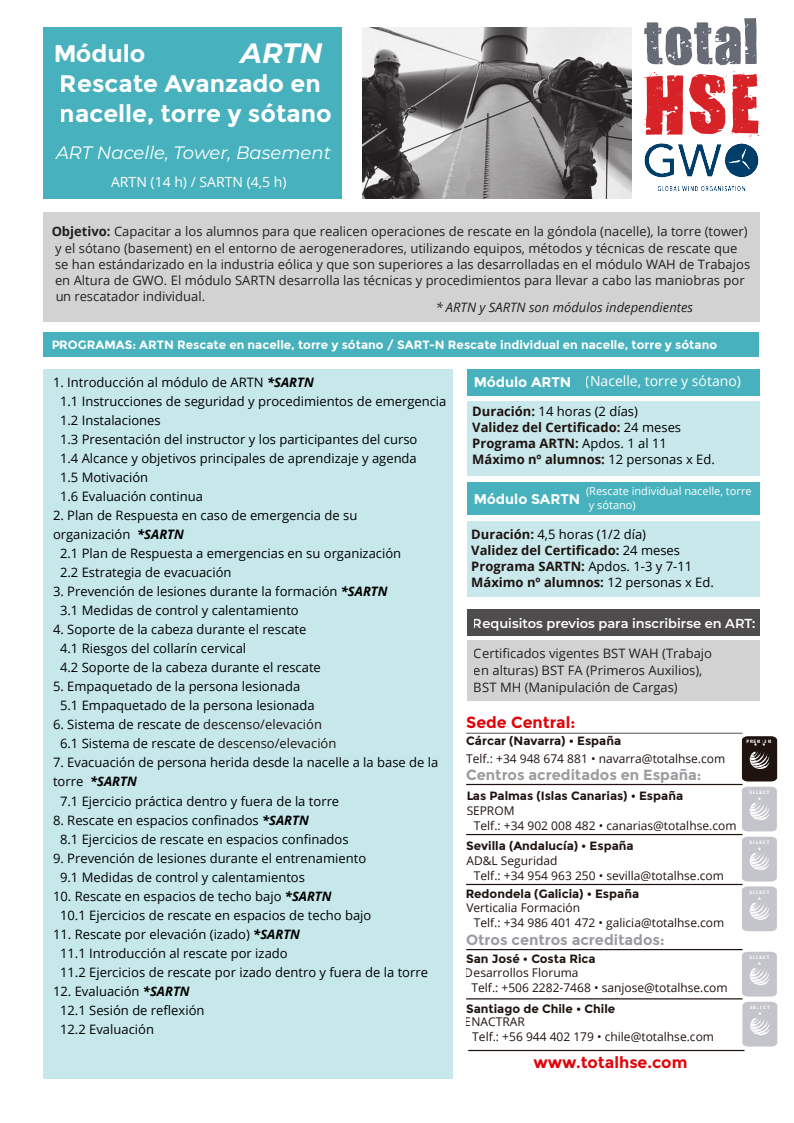
<style>
.page{position:relative;width:794px;height:1123px;background:#fff}
.page>*{position:absolute;margin:0;border:0;box-sizing:border-box;transform-origin:0 0}
.t1{font:italic 700 28px "Montserrat";color:#fff}
.t2{font:700 24px/30px "Montserrat";color:#fff}
.t3{font:italic 18px "Montserrat";color:#fff}
.t4{font:700 16px "Montserrat";color:#e0030a}
.t5{font:700 14.7px "Montserrat";color:#9c9a9f}
.t6{font:14px "Open Sans";color:#fff}
.t7{font:700 14px "Montserrat";color:#fff}
.t8{font:13px/19px "Open Sans";color:#000}
.t9{font:13px/16.2px "Open Sans";color:#231f20}
.t10{font:700 13px/16px "Open Sans";color:#1e130f}
.t11{font:600 13px "Montserrat";color:#fff}
.t12{font:italic 13px "Open Sans";color:#231f20}
.t13{font:italic 700 13px "Open Sans";color:#000}
.t14{font:12px/15px "Open Sans";color:#1e130f}
.t15{font:700 12px "Montserrat";color:#1e130f}
.t16{font:700 12px "Montserrat";color:#fff}
.t17{font:11px "Open Sans";color:#fff}
.t18{font:700 4.9px "Myriad Pro";letter-spacing:.14em;color:#fff}
.s1{font-weight:700}
.s2{font-weight:700;font-style:italic}
.s3{color:#1e130f}
.s4{font-weight:400;font-style:normal}
.s5{font-family:"Montserrat";font-weight:700}
.s6{font-weight:400;color:#000}
</style>
<div class="page">
<div style="left:467px;top:640px;width:292px;height:60px;background:#d3d2d2"></div>
<div style="left:467px;top:608px;width:292px;height:27px;background:#4f4c4d"></div>
<div style="left:467px;top:521px;width:292px;height:75px;background:#c8e8eb"></div>
<div style="left:43px;top:369px;width:409px;height:709px;background:#c7e8eb"></div>
<img style="left:362px;top:27px;width:269px;height:172px">
<svg style="left:644px;top:18px;width:115px;height:117px"></svg>
<div style="left:43px;top:212px;width:716px;height:109px;background:#d3d2d2"></div>
<div style="left:43px;top:332px;width:716px;height:24px;background:#47b2bd"></div>
<div style="left:44px;top:27px;width:298px;height:172px;background:#47b2bd"></div>
<div style="left:467px;top:402px;width:292px;height:74px;background:#c8e8eb"></div>
<div style="left:467px;top:369px;width:292px;height:27px;background:#47b2bd"></div>
<div style="left:467px;top:482px;width:292px;height:33px;background:#47b2bd"></div>
<img style="left:644px;top:135px;width:116px;height:56px">
<hr style="left:466px;top:949px;width:276px;height:1px;background:#1e130f">
<hr style="left:466px;top:834px;width:276px;height:1px;background:#1e130f">
<hr style="left:466px;top:732px;width:276px;height:2px;background:#737277">
<hr style="left:466px;top:883px;width:276px;height:2px;background:#1e130f">
<hr style="left:468px;top:1049px;width:276px;height:2px;background:#1e130f">
<hr style="left:466px;top:784px;width:276px;height:1px;background:#1e130f">
<svg style="left:742px;top:736px;width:35px;height:195px;background:#abaaad"></svg>
<hr style="left:466px;top:998px;width:276px;height:1px;background:#1e130f">
<svg style="left:742px;top:951px;width:35px;height:95px;background:#cdced3"></svg>
<h2 class="t2" style="left:53px;top:39px;width:94px">Módulo</h2>
<h1 class="t1" style="left:241px;top:33px;width:83px">ARTN</h1>
<h2 class="t2" style="left:60px;top:69px;width:273px">Rescate Avanzado en nacelle, torre y sótano</h2>
<h3 class="t3" style="left:56px;top:140px;width:276px">ART Nacelle, Tower, Basement</h3>
<p class="t6" style="left:111px;top:172px;width:177px">ARTN (14 h) / SARTN (4,5 h)</p>
<p class="t9" style="left:52px;top:223px;width:700px"><span class="s1">Objetivo:</span> Capacitar a los alumnos para que realicen operaciones de rescate en la góndola (nacelle), la torre (tower) y el sótano (basement) en el entorno de aerogeneradores, utilizando equipos, métodos y técnicas de rescate que se han estándarizado en la industria eólica y que son superiores a las desarrolladas en el módulo WAH de Trabajos en Altura de GWO. El módulo SARTN desarrolla las técnicas y procedimientos para llevar a cabo las maniobras por un rescatador individual.</p>
<p class="t12" style="left:435px;top:298px;width:259px">* ARTN y SARTN son módulos independientes</p>
<p class="t16" style="left:51px;top:338px;width:667px">PROGRAMAS: ARTN Rescate en nacelle, torre y sótano / SART-N Rescate individual en nacelle, torre y sótano</p>
<p class="t8" style="left:60px;top:372px;width:388px;text-indent:-7px">1. Introducción al módulo de ARTN <span class="s2">*SARTN<br></span>1.1 Instrucciones de seguridad y procedimientos de emergencia 1.2 Instalaciones<br>1.3 Presentación del instructor y los participantes del curso<br>1.4 Alcance y objetivos principales de aprendizaje y agenda<br>1.5 Motivación<br>1.6 Evaluación continua</p>
<p class="t8" style="left:53px;top:506px;width:306px">2. Plan de Respuesta en caso de emergencia de su</p>
<p class="t8" style="left:53px;top:525px;width:132px">organización <span class="s2">*SARTN</span></p>
<p class="t8" style="left:60px;top:544px;width:343px">2.1 Plan de Respuesta a emergencias en su organización</p>
<p class="t8" style="left:60px;top:563px;width:173px">2.2 Estrategia de evacuación</p>
<p class="t8" style="left:60px;top:582px;width:329px;text-indent:-7px">3. Prevención de lesiones durante la formación <span class="s2">*SARTN<br></span>3.1 Medidas de control y calentamiento</p>
<p class="t8" style="left:60px;top:620px;width:262px;text-indent:-7px">4. Soporte de la cabeza durante el rescate<br>4.1 Riesgos del collarín cervical<br>4.2 Soporte de la cabeza durante el rescate</p>
<p class="t8" style="left:60px;top:677px;width:256px;text-indent:-7px">5. Empaquetado de la persona lesionada<br>5.1 Empaquetado de la persona lesionada</p>
<p class="t8" style="left:60px;top:715px;width:278px;text-indent:-7px">6. Sistema de rescate de <span class="s3">descenso/elevación<br></span>6.1 Sistema de rescate de <span class="s3">descenso/elevación</span></p>
<p class="t8" style="left:53px;top:753px;width:387px">7. Evacuación de persona herida desde la nacelle a la base de la</p>
<p class="t13" style="left:53px;top:772px;width:85px"><span class="s4">torre</span> *SARTN</p>
<p class="t8" style="left:60px;top:791px;width:281px">7.1 Ejercicio práctica dentro y fuera de la torre</p>
<p class="t8" style="left:60px;top:810px;width:290px;text-indent:-7px">8. Rescate en espacios confinados <span class="s2">*SARTN<br></span>8.1 Ejercicios de rescate en espacios confinados</p>
<p class="t8" style="left:60px;top:848px;width:308px;text-indent:-7px">9. Prevención de lesiones durante el entrenamiento<br>9.1 Medidas de control y calentamientos</p>
<p class="t8" style="left:60px;top:886px;width:313px;text-indent:-7px">10. Rescate en espacios de techo bajo <span class="s2">*SARTN<br></span>10.1 Ejercicios de rescate en espacios de techo bajo</p>
<p class="t8" style="left:60px;top:924px;width:369px;text-indent:-7px">11. Rescate por elevación (izado) <span class="s2">*SARTN<br></span>11.1 Introducción al rescate por izado<br>11.2 Ejercicios de rescate por izado dentro y fuera de la torre</p>
<p class="t8" style="left:60px;top:981px;width:146px;text-indent:-7px">12. Evaluación <span class="s2">*SARTN<br></span>12.1 Sesión de reflexión<br>12.2 Evaluación</p>
<p class="t6" style="left:473px;top:371px;width:269px"><span class="s5">Módulo ARTN</span> (Nacelle, torre y sótano)</p>
<p class="t10" style="left:472px;top:403px;width:244px">Duración: <span class="s6">14 horas (2 días)<br></span>Validez del Certificado: <span class="s6">24 meses<br></span>Programa ARTN: <span class="s6">Apdos. 1 al 11<br></span>Máximo nº alumnos: <span class="s6">12 personas x Ed.</span></p>
<p class="t17" style="left:586px;top:483px;width:167px">(Rescate individual nacelle, torre</p>
<p class="t7" style="left:473px;top:490px;width:164px">Módulo SARTN <sub>y</sub> <sub>sótano)</sub></p>
<p class="t10" style="left:471px;top:525px;width:244px">Duración: <span class="s6">4,5 horas (1/2 día)<br></span>Validez del Certificado: <span class="s6">24 meses </span>Programa SARTN: <span class="s6">Apdos. 1-3 y 7-11<br></span>Máximo nº alumnos: <span class="s6">12 personas x Ed.</span></p>
<p class="t11" style="left:473px;top:614px;width:284px">Requisitos previos para inscribirse en ART:</p>
<p class="t9" style="left:474px;top:644px;width:240px;line-height:17px">Certificados vigentes BST WAH (Trabajo en alturas) BST FA (Primeros Auxilios),<br>BST MH (Manipulación de Cargas)</p>
<p class="t4" style="left:466px;top:712px;width:111px">Sede Central:</p>
<p class="t15" style="left:466px;top:734px;width:156px">Cárcar (Navarra) • España</p>
<p class="t14" style="left:466px;top:750px;width:260px">Telf.: +34 948 674 881 • navarra@totalhse.com</p>
<p class="t5" style="left:466px;top:766px;width:237px">Centros acreditados en España:</p>
<p class="t15" style="left:466px;top:789px;width:218px">Las Palmas (Islas Canarias) • España</p>
<p class="t14" style="left:474px;top:802px;width:264px;text-indent:-7px">SEPROM<br>Telf.: +34 902 008 482 • canarias@totalhse.com</p>
<p class="t15" style="left:466px;top:839px;width:169px">Sevilla (Andalucía) • España</p>
<p class="t14" style="left:474px;top:852px;width:252px;text-indent:-7px">AD&amp;L Seguridad<br>Telf.: +34 954 963 250 • sevilla@totalhse.com</p>
<p class="t15" style="left:465px;top:887px;width:175px">Redondela (Galicia) • España</p>
<p class="t14" style="left:474px;top:900px;width:252px;text-indent:-7px">Verticalia Formación<br>Telf.: +34 986 401 472 • galicia@totalhse.com</p>
<p class="t5" style="left:466px;top:931px;width:200px">Otros centros acreditados:</p>
<p class="t15" style="left:466px;top:952px;width:131px">San José • Costa Rica</p>
<p class="t14" style="left:471px;top:964px;width:257px;text-indent:-7px">Desarrollos Floruma<br>Telf.: +506 2282-7468 • sanjose@totalhse.com</p>
<p class="t15" style="left:466px;top:1001px;width:151px">Santiago de Chile • Chile</p>
<p class="t14" style="left:472px;top:1013px;width:243px;text-indent:-7px">ENACTRAR<br>Telf.: +56 944 402 179 • chile@totalhse.com</p>
<p class="t4" style="left:533px;top:1053px;width:155px">www.totalhse.com</p>
<p class="t18" style="left:746px;top:738px;width:27px">PREMIUM</p>
<p class="t18" style="left:749px;top:789px;width:21px">SELECT</p>
<p class="t18" style="left:749px;top:839px;width:21px">SELECT</p>
<p class="t18" style="left:749px;top:889px;width:21px">SELECT</p>
<p class="t18" style="left:749px;top:954px;width:21px">SELECT</p>
<p class="t18" style="left:750px;top:1004px;width:21px">SELECT</p>
</div>
